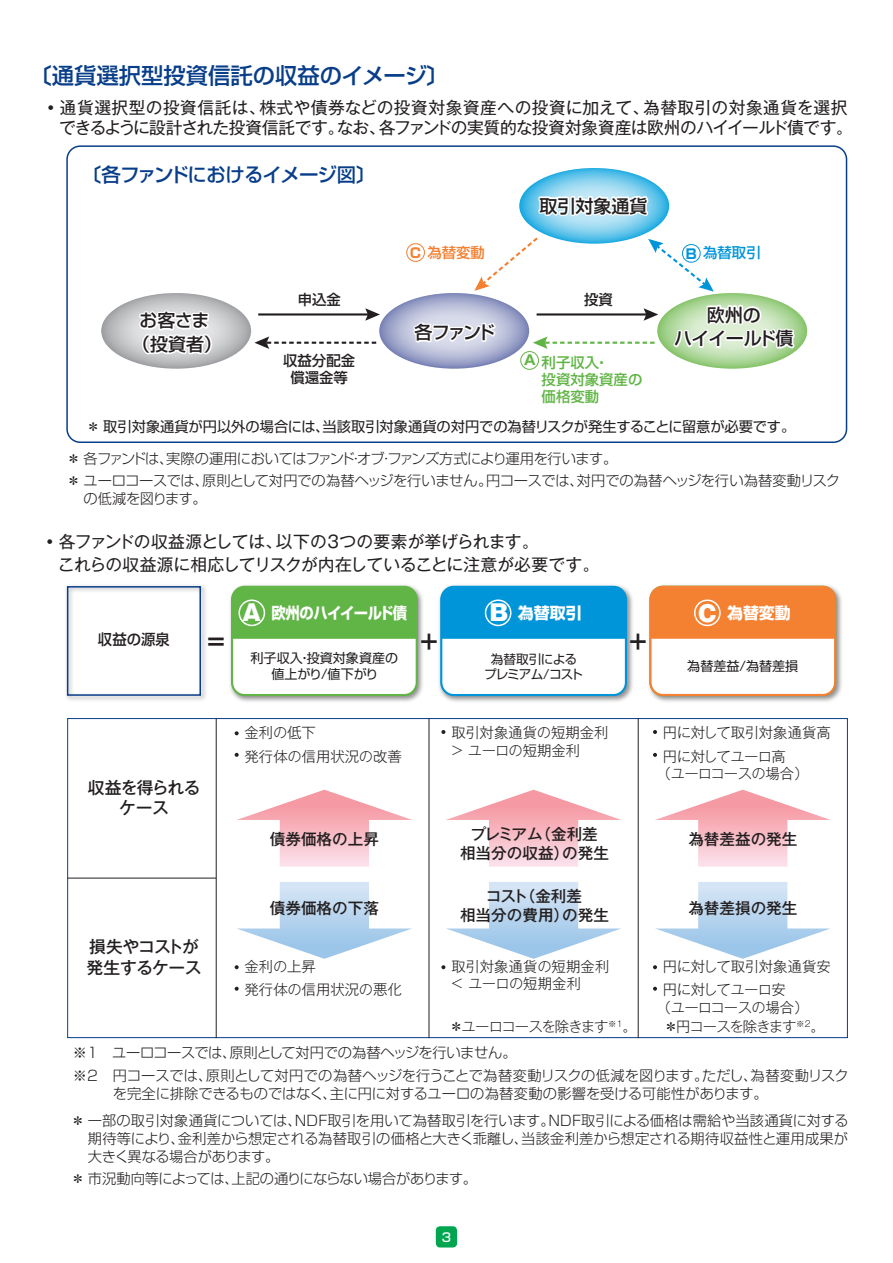
<style>
.page{position:relative;width:893px;height:1263px;background:#fff}
.page>*{position:absolute;margin:0;border:0;box-sizing:border-box;transform-origin:0 0}
.t1{font:500 22.35px "Shin Go Pro";color:#083e89}
.t2{font:700 21.3px "Shin Go Pro";color:#231f20}
.t3{font:500 19.5px "Shin Go Pro";letter-spacing:-.055em;color:#083e89}
.t4{font:500 18px/23.7px "Shin Go Pro";letter-spacing:-.015em;color:#231f20;text-align:center}
.t5{font:16.8px/22.5px "Gothic MB101 Pro";letter-spacing:-.015em;color:#231f20}
.t6{font:500 16.8px/20.1px "Gothic MB101 Pro";letter-spacing:-.03em;color:#231f20;text-align:center}
.t7{font:700 15.9px "Shin Go Pro";letter-spacing:-.045em;color:#fff;scale:.9 1}
.t8{font:700 15.9px "Shin Go Pro";letter-spacing:-.025em;color:#fff}
.t9{font:500 15.6px/18.8px "Gothic MB101 Pro";color:#231f20;text-align:center}
.t10{font:500 14.85px "Shin Go Pro";color:#231f20}
.t11{font:300 14.4px/23.2px "Gothic MB101 Pro";color:#231f20}
.t12{font:300 14.4px/23.2px "Gothic MB101 Pro";letter-spacing:-.02em;color:#231f20}
.t13{font:300 14.4px "Gothic MB101 Pro";letter-spacing:-.075em;color:#231f20}
.t14{font:300 14.4px "Gothic MB101 Pro";letter-spacing:-.045em;color:#231f20}
.t15{font:300 14.4px/17.2px "Gothic MB101 Pro";letter-spacing:.005em;color:#231f20}
.t16{font:500 14.4px/17.2px "Shin Go Pro";color:#61b546}
.t17{font:500 14.4px/17.2px "Shin Go Pro";color:#231f20;text-align:center}
.t18{font:500 14.4px "Shin Go Pro";color:#f48031}
.t19{font:500 14.4px "Shin Go Pro";color:#0095d9}
.t20{font:300 14.25px/22.5px "Shin Go Pro";letter-spacing:-.015em;color:#231f20}
.t21{font:14.25px "Shin Go Pro";color:#231f20}
.t22{font:300 14.25px "Shin Go Pro";letter-spacing:-.035em;color:#231f20}
.t23{font:700 13.5px "Shin Go Pro";color:#61b546}
.t24{font:13.05px/15.8px "Shin Go Pro";color:#231f20;text-align:center}
.t25{font:12.6px/15.1px "Shin Go Pro";letter-spacing:-.065em;color:#231f20;text-align:center}
.t26{font:500 12.15px "Shin Go Pro";color:#fff}
.s1{font-weight:700;font-size:13.5px}
.s2{font-family:"Gothic MB101 Pro";font-weight:900;font-size:21.6px}
</style>
<div class="page">
<div style="left:436px;top:1226px;width:21px;height:21px;background:#00a54f;border-radius:4px"></div>
<div style="left:67px;top:586px;width:134px;height:110px;border:2px solid #083e89"></div>
<img style="left:230px;top:585px;width:193px;height:117px">
<div style="left:232px;top:587px;width:185px;height:108px;background:#fff;border-radius:13px"></div>
<div style="left:231px;top:586px;width:187px;height:110px;border:2px solid #61b546;border-radius:13px"></div>
<div style="left:232px;top:587px;width:185px;height:52px;background:#61b546"></div>
<div style="left:238px;top:599px;width:27px;height:27px;border:2px solid #fff;border-radius:50%"></div>
<img style="left:439px;top:585px;width:194px;height:117px">
<div style="left:441px;top:587px;width:185px;height:108px;background:#fff;border-radius:13px"></div>
<div style="left:440px;top:586px;width:187px;height:110px;border:2px solid #0095d9;border-radius:13px"></div>
<div style="left:441px;top:587px;width:185px;height:52px;background:#0095d9"></div>
<div style="left:485px;top:599px;width:26px;height:27px;border:2px solid #fff;border-radius:50%"></div>
<img style="left:649px;top:585px;width:193px;height:117px">
<div style="left:650px;top:587px;width:185px;height:108px;background:#fff;border-radius:13px"></div>
<div style="left:649px;top:586px;width:187px;height:110px;border:2px solid #f48031;border-radius:13px"></div>
<div style="left:650px;top:587px;width:185px;height:52px;background:#f48031"></div>
<div style="left:694px;top:599px;width:27px;height:27px;border:2px solid #fff;border-radius:50%"></div>
<svg style="left:237px;top:882px;width:175px;height:77px"></svg>
<svg style="left:446px;top:882px;width:175px;height:77px"></svg>
<svg style="left:655px;top:882px;width:175px;height:77px"></svg>
<div style="left:66px;top:145px;width:781px;height:298px;background:#fff;border:2px solid #083e89;border-radius:13px"></div>
<svg style="left:101px;top:293px;width:150px;height:76px;background:#babcbe"></svg>
<svg style="left:379px;top:293px;width:150px;height:76px"></svg>
<svg style="left:519px;top:168px;width:150px;height:76px;background:#6ec8eb"></svg>
<svg style="left:536px;top:194px;width:115px;height:25px"></svg>
<hr style="left:258px;top:313px;width:112px;height:3px;background:#231f20">
<svg style="left:365px;top:308px;width:15px;height:13px"></svg>
<svg style="left:254px;top:336px;width:122px;height:13px"></svg>
<svg style="left:411px;top:235px;width:387px;height:134px"></svg>
<svg style="left:138px;top:309px;width:76px;height:48px"></svg>
<svg style="left:655px;top:790px;width:175px;height:76px"></svg>
<svg style="left:446px;top:790px;width:175px;height:76px"></svg>
<svg style="left:237px;top:790px;width:175px;height:76px"></svg>
<hr style="left:429px;top:718px;width:1px;height:320px;background:#231f20">
<hr style="left:638px;top:718px;width:1px;height:320px;background:#231f20">
<hr style="left:216px;top:718px;width:1px;height:320px;background:#231f20">
<svg style="left:653px;top:730px;width:4px;height:4px"></svg>
<svg style="left:653px;top:753px;width:4px;height:4px"></svg>
<svg style="left:653px;top:965px;width:4px;height:4px"></svg>
<svg style="left:441px;top:730px;width:4px;height:4px"></svg>
<svg style="left:235px;top:965px;width:4px;height:4px"></svg>
<svg style="left:235px;top:987px;width:4px;height:4px"></svg>
<svg style="left:653px;top:987px;width:4px;height:4px"></svg>
<svg style="left:235px;top:731px;width:4px;height:4px"></svg>
<svg style="left:235px;top:753px;width:4px;height:4px"></svg>
<svg style="left:441px;top:965px;width:4px;height:4px"></svg>
<div style="left:406px;top:243px;width:19px;height:19px;border:1px solid #f48031;border-radius:50%"></div>
<div style="left:682px;top:244px;width:19px;height:19px;border:1px solid #0095d9;border-radius:50%"></div>
<div style="left:520px;top:351px;width:19px;height:19px;border:1px solid #61b546;border-radius:50%"></div>
<hr style="left:68px;top:878px;width:148px;height:1px;background:#231f20">
<h1 class="t1" style="left:30px;top:57px;width:421px">〔通貨選択型投資信託の収益のイメージ〕</h1>
<p class="t5" style="left:59px;top:95px;width:795px;line-height:20.1px;text-indent:-17px">•通貨選択型の投資信託は、株式や債券などの投資対象資産への投資に加えて、為替取引の対象通貨を選択できるように設計された投資信託です。なお、各ファンドの実質的な投資対象資産は欧州のハイイールド債です。</p>
<h3 class="t3" style="left:82px;top:159px;width:295px">〔各ファンドにおけるイメージ図〕</h3>
<p class="t4" style="left:539px;top:192px;width:109px">取引対象通貨</p>
<p class="t18" style="left:409px;top:241px;width:78px"><span class="s1">Ｃ</span>為替変動</p>
<p class="t19" style="left:685px;top:241px;width:78px"><span class="s1">Ｂ</span>為替取引</p>
<p class="t4" style="left:132px;top:306px;width:91px">お客さま（投資者）</p>
<p class="t17" style="left:298px;top:289px;width:45px">申込金</p>
<p class="t17" style="left:584px;top:289px;width:30px">投資</p>
<p class="t17" style="left:283px;top:350px;width:73px">収益分配金償還金等</p>
<p class="t4" style="left:415px;top:318px;width:82px">各ファンド</p>
<p class="t23" style="left:523px;top:349px;width:15px">Ａ</p>
<p class="t16" style="left:542px;top:352px;width:102px">利子収入・<br>投資対象資産の価格変動</p>
<p class="t4" style="left:674px;top:301px;width:121px">欧州の<br>ハイイールド債</p>
<p class="t21" style="left:86px;top:415px;width:710px">＊ 取引対象通貨が円以外の場合には、当該取引対象通貨の対円での為替リスクが発生することに留意が必要です。</p>
<p class="t20" style="left:67px;top:445px;width:775px">＊ 各ファンドは、実際の運用においてはファンド・オブ・ファンズ方式により運用を行います。<br>＊ ユーロコースでは、原則として対円での為替ヘッジを行いません。円コースでは、対円での為替ヘッジを行い為替変動リスク</p>
<p class="t20" style="left:84px;top:486px;width:125px">の低減を図ります。</p>
<p class="t5" style="left:42px;top:528px;width:559px">•各ファンドの収益源としては、以下の３つの要素が挙げられます。<br>　これらの収益源に相応してリスクが内在していることに注意が必要です。</p>
<p class="t7" style="left:243px;top:600px;width:184px"><span class="s2">A</span> 欧州のハイイールド債</p>
<p class="t8" style="left:490px;top:600px;width:93px"><span class="s2">B</span> 為替取引</p>
<p class="t8" style="left:698px;top:600px;width:94px"><span class="s2">C</span> 為替変動</p>
<p class="t10" style="left:98px;top:627px;width:73px">収益の源泉</p>
<h2 class="t2" style="left:206px;top:625px;width:22px">＝</h2>
<h2 class="t2" style="left:419px;top:625px;width:22px">＋</h2>
<h2 class="t2" style="left:628px;top:625px;width:22px">＋</h2>
<p class="t24" style="left:251px;top:649px;width:149px">利子収入・投資対象資産の値上がり/値下がり</p>
<p class="t25" style="left:484px;top:650px;width:100px">為替取引によるプレミアム/コスト</p>
<p class="t24" style="left:687px;top:656px;width:113px">為替差益/為替差損</p>
<p class="t6" style="left:88px;top:775px;width:114px">収益を得られるケース</p>
<p class="t11" style="left:245px;top:719px;width:159px">金利の低下<br>発行体の信用状況の改善</p>
<p class="t11" style="left:450px;top:722px;width:160px;line-height:17.2px">取引対象通貨の短期金利＞ ユーロの短期金利</p>
<p class="t12" style="left:663px;top:719px;width:169px">円に対して取引対象通貨高円に対してユーロ高</p>
<p class="t14" style="left:656px;top:761px;width:154px">（ユーロコースの場合）</p>
<p class="t9" style="left:270px;top:827px;width:111px">債券価格の上昇</p>
<p class="t9" style="left:270px;top:897px;width:111px">債券価格の下落</p>
<p class="t9" style="left:460px;top:823px;width:151px">プレミアム（金利差<br>相当分の収益）の発生</p>
<p class="t9" style="left:460px;top:885px;width:151px">コスト（金利差<br>相当分の費用）の発生</p>
<p class="t9" style="left:688px;top:827px;width:111px">為替差益の発生</p>
<p class="t9" style="left:688px;top:897px;width:111px">為替差損の発生</p>
<p class="t6" style="left:87px;top:935px;width:117px;text-align:left">損失やコストが発生するケース</p>
<p class="t15" style="left:450px;top:956px;width:161px">取引対象通貨の短期金利＜ ユーロの短期金利</p>
<p class="t12" style="left:663px;top:953px;width:169px">円に対して取引対象通貨安円に対してユーロ安</p>
<p class="t14" style="left:656px;top:995px;width:154px">（ユーロコースの場合）</p>
<p class="t13" style="left:449px;top:1014px;width:189px">＊ユーロコースを除きます<sup>※1</sup>。</p>
<p class="t13" style="left:664px;top:1014px;width:163px">＊円コースを除きます<sup>※2</sup>。</p>
<p class="t20" style="left:73px;top:1040px;width:777px">※1　ユーロコースでは、原則として対円での為替ヘッジを行いません。<br>※2　円コースでは、原則として対円での為替ヘッジを行うことで為替変動リスクの低減を図ります。ただし、為替変動リスク</p>
<p class="t20" style="left:71px;top:1078px;width:779px;line-height:27px;text-indent:42px">を完全に排除できるものではなく、主に円に対するユーロの為替変動の影響を受ける可能性があります。<br>＊ 一部の取引対象通貨については、NDF取引を用いて為替取引を行います。NDF取引による価格は需給や当該通貨に対する</p>
<p class="t20" style="left:88px;top:1128px;width:762px;line-height:18px">期待等により、金利差から想定される為替取引の価格と大きく乖離し、当該金利差から想定される期待収益性と運用成果が大きく異なる場合があります。</p>
<p class="t22" style="left:71px;top:1167px;width:408px">＊ 市況動向等によっては、上記の通りにならない場合があります。</p>
<p class="t11" style="left:245px;top:953px;width:159px">金利の上昇<br>発行体の信用状況の悪化</p>
<p class="t26" style="left:442px;top:1227px;width:11px">3</p>
</div>
